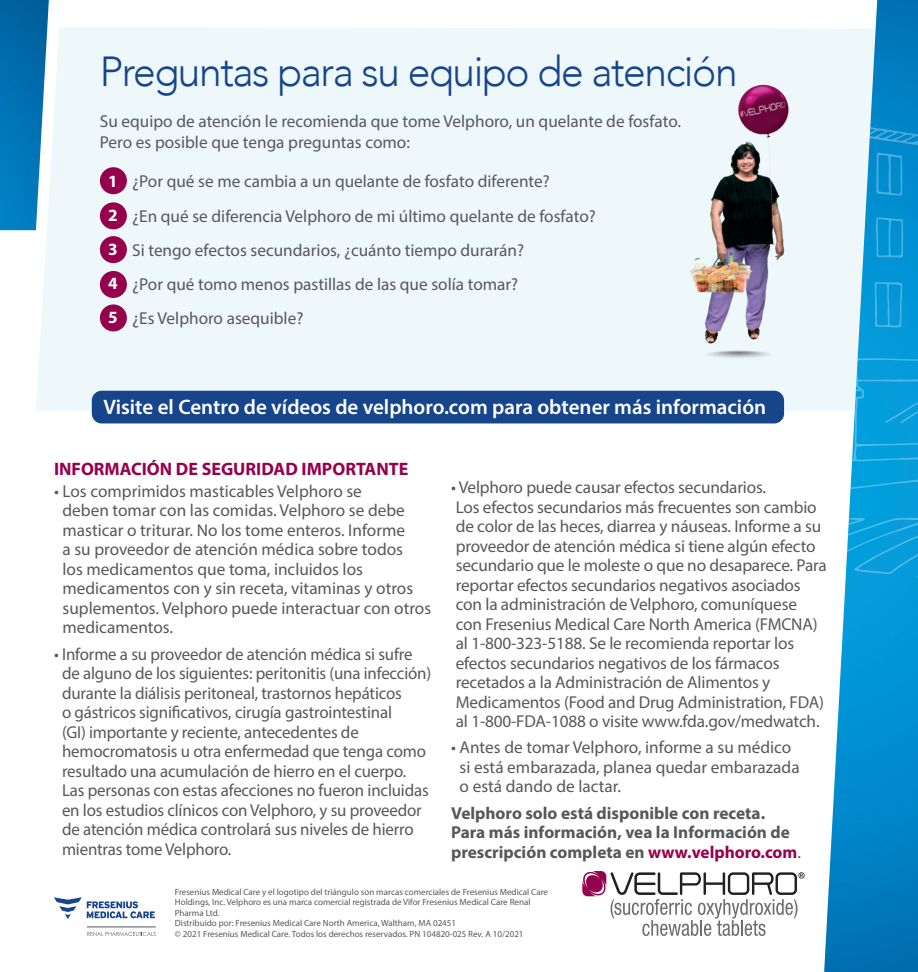
<style>
.page{position:relative;width:918px;height:972px;background:#fff}
.page>*{position:absolute;margin:0;border:0;box-sizing:border-box;transform-origin:0 0}
.t1{font:300 42px "Avenir";letter-spacing:-.035em;color:#17458c}
.t2{font:600 21px "Myriad Pro";color:#fff}
.t3{font:700 18px "Myriad Pro";color:#96014d}
.t4{font:17.25px/19.5px "Myriad Pro";letter-spacing:-.01em;color:#57585a}
.t5{font:700 17.25px/19.5px "Myriad Pro";color:#57585a}
.t6{font:9px/10.5px "Myriad Pro";color:#57585a}
.s1{font-weight:700;color:#fff}
.s2{color:#96014d}
.s3{font-weight:400}
</style>
<div class="page">
<div style="left:36px;top:27px;width:787px;height:384px;background:#eef8fb"></div>
<img style="left:0;top:0;width:50px;height:230px">
<img style="left:824px;top:0;width:94px;height:972px">
<svg style="left:823px;top:18px;width:95px;height:883px;background:#50b2de"></svg>
<svg style="left:823px;top:518px;width:95px;height:65px"></svg>
<svg style="left:824px;top:286px;width:1px;height:55px"></svg>
<svg style="left:829px;top:95px;width:11px;height:12px"></svg>
<svg style="left:876px;top:152px;width:26px;height:44px"></svg>
<svg style="left:875px;top:282px;width:27px;height:46px"></svg>
<svg style="left:876px;top:217px;width:27px;height:41px"></svg>
<svg style="left:885px;top:402px;width:33px;height:21px"></svg>
<div style="left:100px;top:167px;width:27px;height:27px;background:#96014d;border-radius:50%"></div>
<div style="left:100px;top:202px;width:27px;height:27px;background:#96014d;border-radius:50%"></div>
<div style="left:100px;top:236px;width:27px;height:27px;background:#96014d;border-radius:50%"></div>
<div style="left:100px;top:271px;width:27px;height:27px;background:#96014d;border-radius:50%"></div>
<div style="left:100px;top:304px;width:27px;height:27px;background:#96014d;border-radius:50%"></div>
<div style="left:92px;top:391px;width:692px;height:32px;background:#17458c;border-radius:10px"></div>
<img style="left:671px;top:59px;width:153px;height:342px">
<svg style="left:582px;top:871px;width:223px;height:65px"></svg>
<svg style="left:54px;top:897px;width:101px;height:22px"></svg>
<svg style="left:87px;top:932px;width:69px;height:4px"></svg>
<hr style="left:87px;top:927px;width:69px;height:1px;background:#555659">
<h1 class="t1" style="left:100px;top:47px;width:639px">Preguntas para su equipo de atención</h1>
<p class="t4" style="left:100px;top:111px;width:583px;line-height:20.7px">Su equipo de atención le recomienda que tome Velphoro, un quelante de fosfato.<br>Pero es posible que tenga preguntas como:</p>
<p class="t4" style="left:108px;top:164px;width:489px;line-height:34.2px"><span class="s1">1</span> ¿Por qué se me cambia a un quelante de fosfato diferente?<br><span class="s1">2</span> ¿En qué se diferencia Velphoro de mi último quelante de fosfato?<br><span class="s1">3</span> Si tengo efectos secundarios, ¿cuánto tiempo durarán?<br><span class="s1">4</span> ¿Por qué tomo menos pastillas de las que solía tomar?<br><span class="s1">5</span> ¿Es Velphoro asequible?</p>
<p class="t2" style="left:104px;top:394px;width:664px">Visite el Centro de vídeos de velphoro.com para obtener más información</p>
<p class="t3" style="left:54px;top:457px;width:356px">INFORMACIÓN DE SEGURIDAD IMPORTANTE</p>
<p class="t4" style="left:63px;top:481px;width:370px;text-indent:-9px">• Los comprimidos masticables Velphoro se<br>deben tomar con las comidas. Velphoro se debe masticar o triturar. No los tome enteros. Informe<br>a su proveedor de atención médica sobre todos<br>los medicamentos que toma, incluidos los medicamentos con y sin receta, vitaminas y otros suplementos. Velphoro puede interactuar con otros medicamentos.</p>
<p class="t4" style="left:62px;top:644px;width:371px;text-indent:-8px">• Informe a su proveedor de atención médica si sufre de alguno de los siguientes: peritonitis (una infección) durante la diálisis peritoneal, trastornos hepáticos<br>o gástricos significativos, cirugía gastrointestinal<br>(GI) importante y reciente, antecedentes de hemocromatosis u otra enfermedad que tenga como resultado una acumulación de hierro en el cuerpo.<br>Las personas con estas afecciones no fueron incluidas en los estudios clínicos con Velphoro, y su proveedor de atención médica controlará sus niveles de hierro mientras tome Velphoro.</p>
<p class="t4" style="left:451px;top:477px;width:377px">• Velphoro puede causar efectos secundarios.<br>Los efectos secundarios más frecuentes son cambio de color de las heces, diarrea y náuseas. Informe a su proveedor de atención médica si tiene algún efecto secundario que le moleste o que no desaparece. Para reportar efectos secundarios negativos asociados<br>con la administración de Velphoro, comuníquese<br>con Fresenius Medical Care North America (FMCNA) al 1-800-323-5188. Se le recomienda reportar los efectos secundarios negativos de los fármacos recetados a la Administración de Alimentos y Medicamentos (Food and Drug Administration, FDA) al 1-800-FDA-1088 o visite www.fda.gov/medwatch.</p>
<p class="t4" style="left:460px;top:738px;width:342px;text-indent:-9px">• Antes de tomar Velphoro, informe a su médico si está embarazada, planea quedar embarazada o está dando de lactar.</p>
<p class="t5" style="left:451px;top:802px;width:351px">Velphoro solo está disponible con receta.<br>Para más información, vea la Información de prescripción completa en <span class="s2">www.velphoro.com</span><span class="s3">.</span></p>
<p class="t6" style="left:175px;top:886px;width:375px">Fresenius Medical Care y el logotipo del triángulo son marcas comerciales de Fresenius Medical Care Holdings, Inc. Velphoro es una marca comercial registrada de Vifor Fresenius Medical Care Renal Pharma Ltd.<br>Distribuido por: Fresenius Medical Care North America, Waltham, MA 02451<br>© 2021 Fresenius Medical Care. Todos los derechos reservados. PN 104820-02S Rev. A 10/2021</p>
</div>
